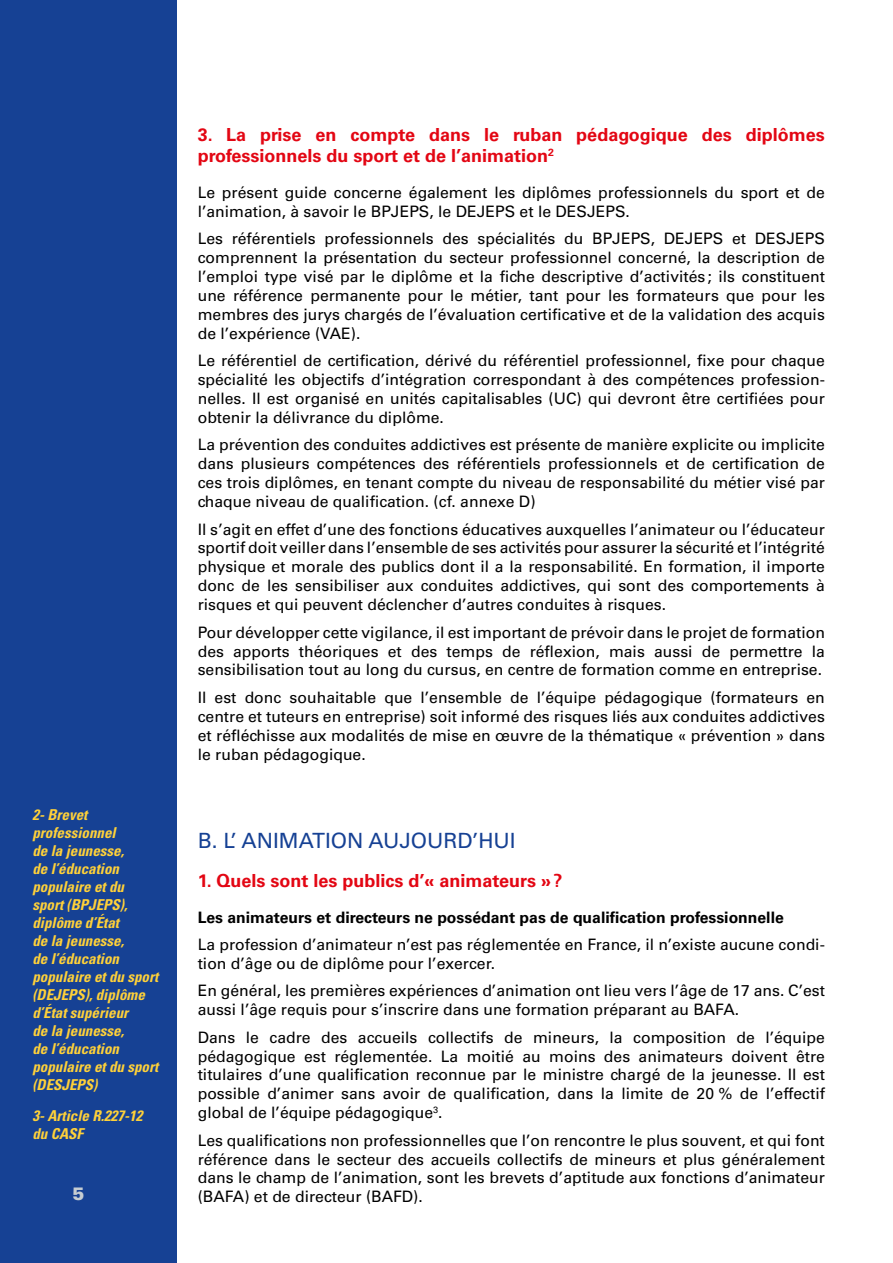
<style>
.page{position:relative;width:893px;height:1263px;background:#fff}
.page>*{position:absolute;margin:0;border:0;box-sizing:border-box;transform-origin:0 0}
.t1{font:21px "Univers LT Std";color:#164194}
.t2{font:700 18px/21.6px "Univers LT Std";color:#e30613}
.t3{font:900 18px "Univers";color:#c6cdd2}
.t4{font:15.75px/18.9px "Univers LT Std";color:#000;text-align:justify}
.t5{font:700 15.75px "Univers LT Std";color:#000}
.t6{font:italic 700 condensed 15px/18px "Univers LT Std";color:#ffd139}
</style>
<div class="page">
<div style="left:0;top:0;width:176px;height:1263px;background:#164194"></div>
<p class="t6" style="left:32px;top:806px;width:127px">2- Brevet professionnel<br>de la jeunesse,<br>de l’éducation populaire et du sport (BPJEPS), diplôme d’État<br>de la jeunesse,<br>de l’éducation populaire et du sport (DEJEPS), diplôme d’État supérieur<br>de la jeunesse,<br>de l’éducation populaire et du sport (DESJEPS)</p>
<p class="t6" style="left:32px;top:1107px;width:111px">3- Article R.227-12 du CASF</p>
<p class="t3" style="left:73px;top:1182px;width:14px">5</p>
<p class="t2" style="left:198px;top:124px;width:629px">3. La prise en compte dans le ruban pédagogique des diplômes professionnels du sport et de l’animation<sup>2</sup></p>
<p class="t4" style="left:198px;top:183px;width:629px">Le présent guide concerne également les diplômes professionnels du sport et de l’animation, à savoir le BPJEPS, le DEJEPS et le DESJEPS.</p>
<p class="t4" style="left:198px;top:229px;width:629px;text-align:left">Les référentiels professionnels des spécialités du BPJEPS, DEJEPS et DESJEPS comprennent la présentation du secteur professionnel concerné, la description de l’emploi type visé par le diplôme et la fiche descriptive d’activités; ils constituent une référence permanente pour le métier, tant pour les formateurs que pour les membres des jurys chargés de l’évaluation certificative et de la validation des acquis de l’expérience (VAE).</p>
<p class="t4" style="left:198px;top:351px;width:629px">Le référentiel de certification, dérivé du référentiel professionnel, fixe pour chaque spécialité les objectifs d’intégration correspondant à des compétences profession&shy;nelles. Il est organisé en unités capitalisables (UC) qui devront être certifiées pour obtenir la délivrance du diplôme.</p>
<p class="t4" style="left:198px;top:435px;width:629px">La prévention des conduites addictives est présente de manière explicite ou implicite dans plusieurs compétences des référentiels professionnels et de certification de ces trois diplômes, en tenant compte du niveau de responsabilité du métier visé par chaque niveau de qualification. (cf. annexe D)</p>
<p class="t4" style="left:198px;top:520px;width:629px">Il s’agit en effet d’une des fonctions éducatives auxquelles l’animateur ou l’éducateur sportif doit veiller dans l’ensemble de ses activités pour assurer la sécurité et l’intégrité physique et morale des publics dont il a la responsabilité. En formation, il importe donc de les sensibiliser aux conduites addictives, qui sont des comportements à risques et qui peuvent déclencher d’autres conduites à risques.</p>
<p class="t4" style="left:198px;top:623px;width:629px">Pour développer cette vigilance, il est important de prévoir dans le projet de formation des apports théoriques et des temps de réflexion, mais aussi de permettre la sensibilisation tout au long du cursus, en centre de formation comme en entreprise.</p>
<p class="t4" style="left:198px;top:688px;width:629px">Il est donc souhaitable que l’ensemble de l’équipe pédagogique (formateurs en centre et tuteurs en entreprise) soit informé des risques liés aux conduites addictives et réfléchisse aux modalités de mise en œuvre de la thématique « prévention » dans le ruban pédagogique.</p>
<h1 class="t1" style="left:198px;top:828px;width:89px">B. L’ animatio</h1>
<h1 class="t1" style="left:347px;top:828px;width:37px">n aujourd</h1>
<h1 class="t1" style="left:473px;top:828px;width:32px">’hui</h1>
<p class="t2" style="left:198px;top:870px;width:366px">1. Quels sont les publics d’« animateurs »?</p>
<p class="t5" style="left:198px;top:908px;width:588px">Les animateurs et directeurs ne possédant pas de qualification professionnelle</p>
<p class="t4" style="left:198px;top:935px;width:629px">La profession d’animateur n’est pas réglementée en France, il n’existe aucune condi&shy;tion d’âge ou de diplôme pour l’exercer.</p>
<p class="t4" style="left:198px;top:981px;width:629px">En général, les premières expériences d’animation ont lieu vers l’âge de 17 ans. C’est aussi l’âge requis pour s’inscrire dans une formation préparant au BAFA.</p>
<p class="t4" style="left:198px;top:1028px;width:629px">Dans le cadre des accueils collectifs de mineurs, la composition de l’équipe pédagogique est réglementée. La moitié au moins des animateurs doivent être titulaires d’une qualification reconnue par le ministre chargé de la jeunesse. Il est possible d’animer sans avoir de qualification, dans la limite de 20 % de l’effectif global de l’équipe pédagogique<sup>3</sup>.</p>
<p class="t4" style="left:198px;top:1131px;width:629px">Les qualifications non professionnelles que l’on rencontre le plus souvent, et qui font référence dans le secteur des accueils collectifs de mineurs et plus généralement dans le champ de l’animation, sont les brevets d’aptitude aux fonctions d’animateur (BAFA) et de directeur (BAFD).</p>
</div>
